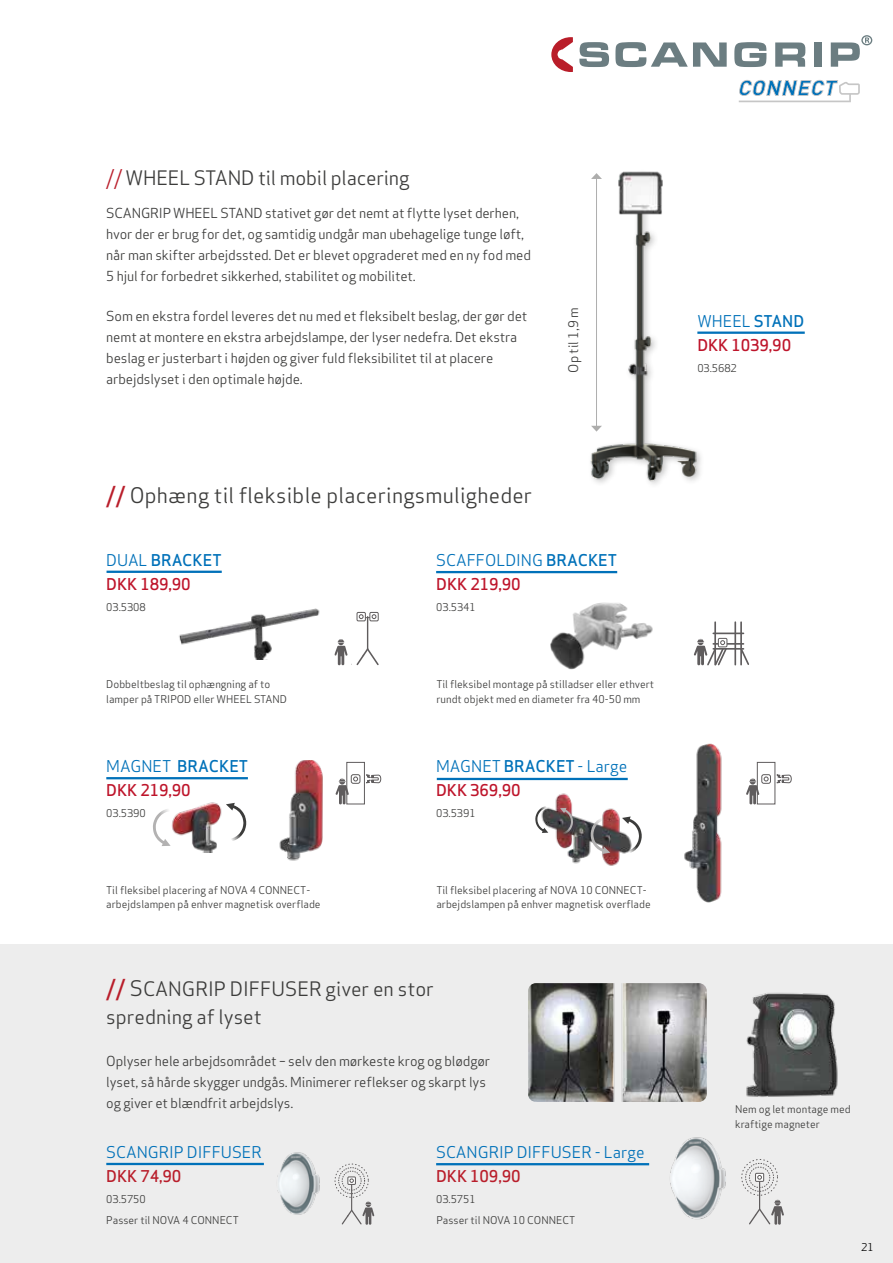
<style>
.page{position:relative;width:893px;height:1263px;background:#fff}
.page>*{position:absolute;margin:0;border:0;box-sizing:border-box;transform-origin:0 0}
.t1{font:21px "Apex Sans";letter-spacing:.01em;color:#3c3c3b}
.t2{font:19.5px/28.5px "Apex Sans";color:#3c3c3b}
.t3{font:15.9px/24px "Apex Sans";color:#0071b9}
.t4{font:500 15.9px/24px "Apex Sans";letter-spacing:-.01em;color:#be152b}
.t5{font:500 15.9px "Apex Sans";letter-spacing:-.01em;color:#b91e2b}
.t6{font:13.5px/21px "Apex Sans";letter-spacing:-.01em;color:#3c3c3b}
.t7{font:13.05px "Apex Sans";color:#3c3c3b}
.t8{font:10.5px/15px "Apex Sans";color:#3c3c3b}
.t9{font:10.5px "Apex Sans";color:#000}
.s1{color:#b91e2b}
.s2{font-weight:500;color:#b91e2b}
.s3{font-weight:400;color:#0071b9}
.s4{color:#0071b9}
.s5{font-weight:500}
.s6{font-weight:500;color:#be152b}
.s7{font-weight:500;font-size:21px;color:#b91e2b}
.s8{font-size:21px}
</style>
<div class="page">
<div style="left:0;top:945px;width:893px;height:318px;background:#ededed"></div>
<img style="left:550px;top:602px;width:103px;height:68px">
<img style="left:179px;top:608px;width:141px;height:52px">
<svg style="left:551px;top:37px;width:22px;height:35px"></svg>
<svg style="left:579px;top:42px;width:30px;height:25px"></svg>
<svg style="left:615px;top:42px;width:112px;height:25px"></svg>
<svg style="left:734px;top:42px;width:32px;height:25px"></svg>
<svg style="left:775px;top:42px;width:30px;height:25px"></svg>
<div style="left:814px;top:42px;width:7px;height:25px;background:#6b7d81"></div>
<svg style="left:831px;top:35px;width:41px;height:32px"></svg>
<svg style="left:739px;top:80px;width:121px;height:22px"></svg>
<img style="left:622px;top:743px;width:100px;height:160px">
<div style="left:346px;top:762px;width:19px;height:42px;border:1px solid #5f5c5d"></div>
<svg style="left:364px;top:774px;width:17px;height:9px"></svg>
<div style="left:351px;top:774px;width:9px;height:10px;border:1px solid #5f5c5d;border-radius:2px"></div>
<svg style="left:335px;top:777px;width:23px;height:27px"></svg>
<div style="left:757px;top:762px;width:18px;height:42px;border:1px solid #5f5c5d"></div>
<svg style="left:774px;top:774px;width:18px;height:9px"></svg>
<div style="left:761px;top:774px;width:10px;height:10px;border:1px solid #5f5c5d;border-radius:2px"></div>
<svg style="left:746px;top:777px;width:22px;height:27px"></svg>
<svg style="left:153px;top:809px;width:14px;height:37px"></svg>
<svg style="left:231px;top:803px;width:15px;height:38px"></svg>
<img style="left:167px;top:802px;width:64px;height:51px">
<img style="left:548px;top:786px;width:101px;height:84px">
<svg style="left:591px;top:817px;width:19px;height:37px"></svg>
<svg style="left:622px;top:816px;width:20px;height:37px"></svg>
<svg style="left:560px;top:808px;width:13px;height:27px"></svg>
<svg style="left:535px;top:806px;width:13px;height:27px"></svg>
<img style="left:277px;top:1152px;width:61px;height:63px">
<img style="left:670px;top:1137px;width:56px;height:82px">
<img style="left:746px;top:992px;width:92px;height:105px">
<hr style="left:734px;top:622px;width:2px;height:43px;background:#5f5c5d">
<hr style="left:714px;top:622px;width:2px;height:43px;background:#5f5c5d">
<hr style="left:740px;top:622px;width:2px;height:43px;background:#5f5c5d">
<hr style="left:713px;top:632px;width:30px;height:2px;background:#5f5c5d">
<hr style="left:713px;top:643px;width:30px;height:2px;background:#5f5c5d">
<hr style="left:713px;top:648px;width:30px;height:2px;background:#5f5c5d">
<svg style="left:739px;top:646px;width:10px;height:20px"></svg>
<div style="left:718px;top:638px;width:9px;height:9px;border:1px solid #5f5c5d"></div>
<svg style="left:694px;top:639px;width:34px;height:27px"></svg>
<svg style="left:334px;top:611px;width:45px;height:55px"></svg>
<img style="left:279px;top:760px;width:44px;height:101px">
<img style="left:528px;top:983px;width:179px;height:119px">
<div style="left:348px;top:1176px;width:8px;height:9px;border:1px solid #5f5c5d"></div>
<svg style="left:341px;top:1178px;width:33px;height:47px"></svg>
<div style="left:338px;top:1167px;width:27px;height:27px;border:1px dashed #5f5c5d;border-radius:50%"></div>
<div style="left:335px;top:1164px;width:33px;height:33px;border:1px dashed #5f5c5d;border-radius:50%"></div>
<div style="left:342px;top:1171px;width:19px;height:19px;border:1px dashed #5f5c5d;border-radius:50%"></div>
<div style="left:755px;top:1173px;width:9px;height:9px;border:1px solid #5f5c5d"></div>
<svg style="left:748px;top:1175px;width:36px;height:50px"></svg>
<div style="left:745px;top:1163px;width:29px;height:28px;border:1px dashed #5f5c5d;border-radius:50%"></div>
<div style="left:742px;top:1159px;width:36px;height:36px;border:1px dashed #5f5c5d;border-radius:50%"></div>
<div style="left:749px;top:1167px;width:21px;height:21px;border:1px dashed #5f5c5d;border-radius:50%"></div>
<img style="left:590px;top:173px;width:111px;height:312px">
<img style="left:615px;top:171px;width:50px;height:45px">
<hr style="left:436px;top:571px;width:181px;height:2px;background:#0071b9">
<hr style="left:107px;top:571px;width:115px;height:2px;background:#0071b9">
<hr style="left:106px;top:777px;width:142px;height:2px;background:#0071b9">
<hr style="left:437px;top:778px;width:191px;height:2px;background:#0071b9">
<hr style="left:106px;top:1163px;width:158px;height:2px;background:#0071b9">
<hr style="left:436px;top:1163px;width:213px;height:2px;background:#0071b9">
<hr style="left:697px;top:331px;width:108px;height:3px;background:#0071b9">
<h2 class="t2" style="left:106px;top:161px;width:305px"><span class="s1">//</span> WHEEL STAND til mobil placering</h2>
<p class="t6" style="left:106px;top:201px;width:426px">SCANGRIP WHEEL STAND stativet gør det nemt at flytte lyset derhen, hvor der er brug for det, og samtidig undgår man ubehagelige tunge løft, når man skifter arbejdssted. Det er blevet opgraderet med en ny fod med 5 hjul for forbedret sikkerhed, stabilitet og mobilitet.</p>
<p class="t6" style="left:106px;top:304px;width:422px">Som en ekstra fordel leveres det nu med et fleksibelt beslag, der gør det nemt at montere en ekstra arbejdslampe, der lyser nedefra. Det ekstra beslag er justerbart i højden og giver fuld fleksibilitet til at placere arbejdslyset i den optimale højde.</p>
<p class="t7" style="left:563px;top:373px;width:67px;rotate:-90deg">Op til 1,9 m</p>
<h1 class="t1" style="left:106px;top:478px;width:427px"><span class="s2">//</span> Ophæng til fleksible placeringsmuligheder</h1>
<p class="t4" style="left:106px;top:546px;width:117px"><span class="s3">DUAL</span> <span class="s4">BRACKET<br></span>DKK 189,90</p>
<p class="t8" style="left:106px;top:598px;width:41px">03.5308</p>
<p class="t8" style="left:106px;top:676px;width:182px">Dobbeltbeslag til ophængning af to lamper på TRIPOD eller WHEEL STAND</p>
<p class="t4" style="left:106px;top:752px;width:143px"><span class="s3">MAGNET</span> <span class="s4">BRACKET<br></span>DKK 219,90</p>
<p class="t8" style="left:106px;top:805px;width:41px">03.5390</p>
<p class="t3" style="left:436px;top:546px;width:182px">SCAFFOLDING <span class="s5">BRACKET<br></span><span class="s6">DKK 219,90</span></p>
<p class="t8" style="left:436px;top:598px;width:41px">03.5341</p>
<p class="t8" style="left:436px;top:676px;width:219px">Til fleksibel montage på stilladser eller ethvert rundt objekt med en diameter fra 40-50 mm</p>
<p class="t3" style="left:436px;top:753px;width:193px">MAGNET <span class="s5">BRACKET</span> - Large<br><span class="s6">DKK 369,90</span></p>
<p class="t8" style="left:436px;top:805px;width:41px">03.5391</p>
<p class="t8" style="left:106px;top:882px;width:216px;line-height:13.5px">Til fleksibel placering af NOVA 4 CONNECT&shy;arbejdslampen på enhver magnetisk overflade</p>
<p class="t8" style="left:436px;top:883px;width:216px;line-height:13.5px">Til fleksibel placering af NOVA 10 CONNECT&shy;arbejdslampen på enhver magnetisk overflade</p>
<h2 class="t2" style="left:106px;top:972px;width:329px"><span class="s7">//</span> <span class="s8">S</span>CANGRIP DIFFUSER giver en stor spredning af lyset</h2>
<p class="t6" style="left:106px;top:1050px;width:385px">Oplyser hele arbejdsområdet – selv den mørkeste krog og blødgør lyset, så hårde skygger undgås. Minimerer reflekser og skarpt lys og giver et blændfrit arbejdslys.</p>
<p class="t3" style="left:106px;top:1138px;width:157px">SCANGRIP DIFFUSER</p>
<p class="t5" style="left:106px;top:1162px;width:77px">DKK 74,90</p>
<p class="t8" style="left:106px;top:1190px;width:41px">03.5750</p>
<p class="t3" style="left:436px;top:1138px;width:210px">SCANGRIP DIFFUSER - Large</p>
<p class="t5" style="left:436px;top:1162px;width:86px">DKK 109,90</p>
<p class="t8" style="left:436px;top:1190px;width:41px">03.5751</p>
<p class="t8" style="left:106px;top:1211px;width:134px">Passer til NOVA 4 CONNECT</p>
<p class="t8" style="left:436px;top:1211px;width:140px">Passer til NOVA 10 CONNECT</p>
<p class="t4" style="left:697px;top:307px;width:108px"><span class="s3">WHEEL</span> <span class="s4">STAND<br></span>DKK 1039,90</p>
<p class="t8" style="left:697px;top:359px;width:41px">03.5682</p>
<p class="t8" style="left:735px;top:1101px;width:117px">Nem og let montage med kraftige magneter</p>
<p class="t9" style="left:861px;top:1238px;width:14px">21</p>
</div>
